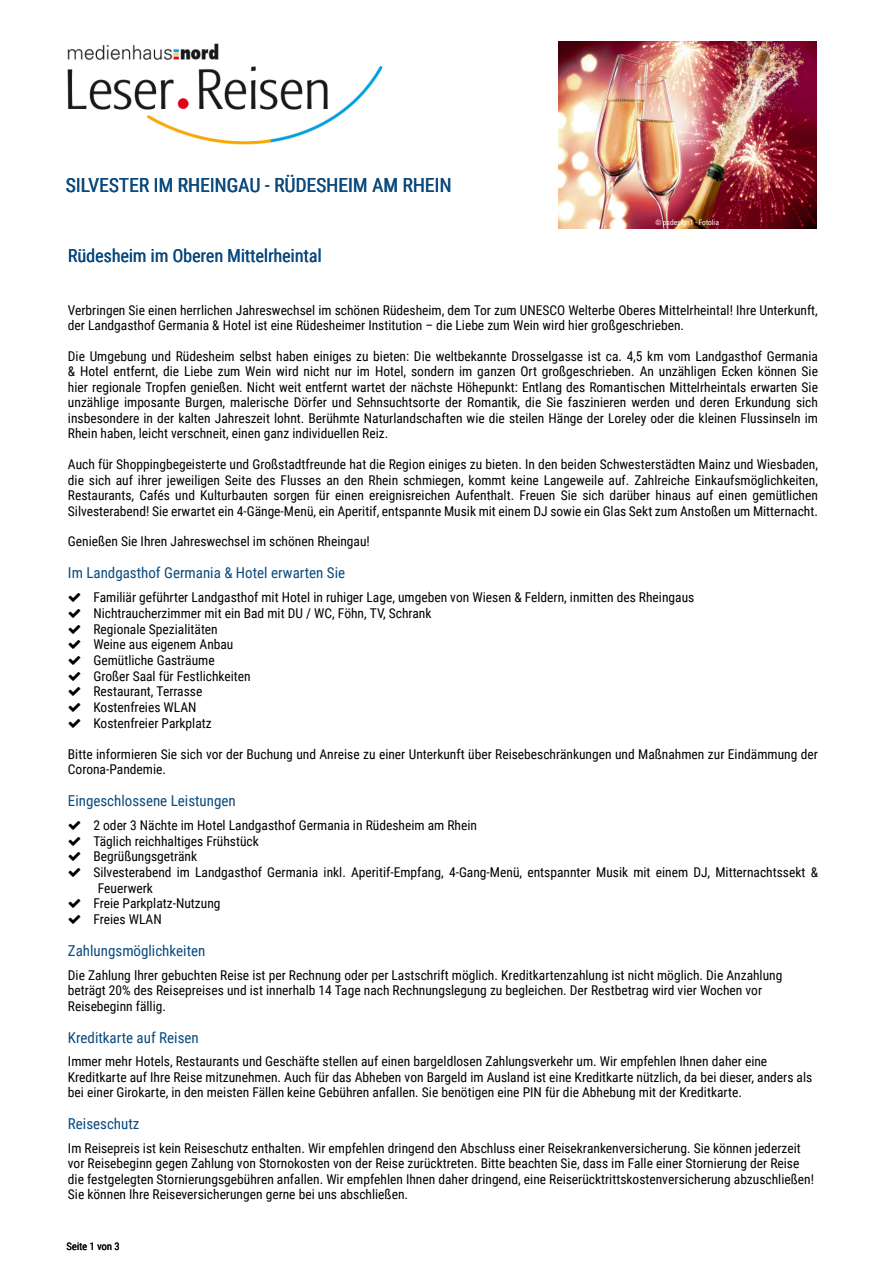
<style>
.page{position:relative;width:893px;height:1263px;background:#fff}
.page>*{position:absolute;margin:0;border:0;box-sizing:border-box;transform-origin:0 0}
.t1{font:19.5px "Roboto Condensed";color:#0a4a7e}
.t2{font:18px "Roboto Condensed";color:#0a4a7e}
.t3{font:15px "Roboto Condensed";color:#0a4a7e}
.t4{font:13.5px/15.6px "Roboto Condensed";color:#000}
.t5{font:10.5px "Roboto Condensed";color:#000}
.t6{font:7.5px "Roboto Condensed";color:#fff}
</style>
<div class="page">
<img style="left:67px;top:43px;width:316px;height:102px">
<img style="left:558px;top:41px;width:258px;height:188px">
<h1 class="t1" style="left:66px;top:176px;width:388px">SILVESTER IM RHEINGAU - RÜDESHEIM AM RHEIN</h1>
<h2 class="t2" style="left:68px;top:247px;width:255px">Rüdesheim im Oberen Mittelrheintal</h2>
<p class="t6" style="left:655px;top:219px;width:65px">© psdesign1 - Fotolia</p>
<p class="t4" style="left:68px;top:303px;width:751px">Verbringen Sie einen herrlichen Jahreswechsel im schönen Rüdesheim, dem Tor zum UNESCO Welterbe Oberes Mittelrheintal! Ihre Unterkunft, der Landgasthof Germania &amp; Hotel ist eine Rüdesheimer Institution – die Liebe zum Wein wird hier großgeschrieben.</p>
<p class="t4" style="left:68px;top:349px;width:751px;text-align:justify">Die Umgebung und Rüdesheim selbst haben einiges zu bieten: Die weltbekannte Drosselgasse ist ca. 4,5 km vom Landgasthof Germania &amp; Hotel entfernt, die Liebe zum Wein wird nicht nur im Hotel, sondern im ganzen Ort großgeschrieben. An unzähligen Ecken können Sie hier regionale Tropfen genießen. Nicht weit entfernt wartet der nächste Höhepunkt: Entlang des Romantischen Mittelrheintals erwarten Sie unzählige imposante Burgen, malerische Dörfer und Sehnsuchtsorte der Romantik, die Sie faszinieren werden und deren Erkundung sich insbesondere in der kalten Jahreszeit lohnt. Berühmte Naturlandschaften wie die steilen Hänge der Loreley oder die kleinen Flussinseln im Rhein haben, leicht verschneit, einen ganz individuellen Reiz.</p>
<p class="t4" style="left:68px;top:457px;width:751px;text-align:justify">Auch für Shoppingbegeisterte und Großstadtfreunde hat die Region einiges zu bieten. In den beiden Schwesterstädten Mainz und Wiesbaden, die sich auf ihrer jeweiligen Seite des Flusses an den Rhein schmiegen, kommt keine Langeweile auf. Zahlreiche Einkaufsmöglichkeiten, Restaurants, Cafés und Kulturbauten sorgen für einen ereignisreichen Aufenthalt. Freuen Sie sich darüber hinaus auf einen gemütlichen Silvesterabend! Sie erwartet ein 4-Gänge-Menü, ein Aperitif, entspannte Musik mit einem DJ sowie ein Glas Sekt zum Anstoßen um Mitternacht.</p>
<p class="t4" style="left:68px;top:535px;width:303px">Genießen Sie Ihren Jahreswechsel im schönen Rheingau!</p>
<p class="t3" style="left:68px;top:566px;width:279px">Im Landgasthof Germania &amp; Hotel erwarten Sie</p>
<p class="t4" style="left:93px;top:590px;width:602px">Familiär geführter Landgasthof mit Hotel in ruhiger Lage, umgeben von Wiesen &amp; Feldern, inmitten des Rheingaus Nichtraucherzimmer mit ein Bad mit DU / WC, Föhn, TV, Schrank<br>Regionale Spezialitäten<br>Weine aus eigenem Anbau<br>Gemütliche Gasträume<br>Großer Saal für Festlichkeiten<br>Restaurant, Terrasse<br>Kostenfreies WLAN<br>Kostenfreier Parkplatz</p>
<p class="t4" style="left:68px;top:747px;width:751px">Bitte informieren Sie sich vor der Buchung und Anreise zu einer Unterkunft über Reisebeschränkungen und Maßnahmen zur Eindämmung der<br>Corona-Pandemie.</p>
<p class="t3" style="left:68px;top:794px;width:169px">Eingeschlossene Leistungen</p>
<p class="t4" style="left:93px;top:818px;width:385px">2 oder 3 Nächte im Hotel Landgasthof Germania in Rüdesheim am Rhein</p>
<p class="t4" style="left:93px;top:834px;width:167px">Täglich reichhaltiges Frühstück</p>
<p class="t4" style="left:93px;top:850px;width:105px">Begrüßungsgetränk</p>
<p class="t4" style="left:93px;top:865px;width:726px">Silvesterabend im Landgasthof Germania inkl. Aperitif-Empfang, 4-Gang-Menü, entspannter Musik mit einem DJ, Mitternachtssekt &amp;</p>
<p class="t4" style="left:98px;top:881px;width:57px">Feuerwerk</p>
<p class="t4" style="left:93px;top:897px;width:129px">Freie Parkplatz-Nutzung</p>
<p class="t4" style="left:93px;top:912px;width:70px">Freies WLAN</p>
<p class="t3" style="left:68px;top:944px;width:139px">Zahlungsmöglichkeiten</p>
<p class="t4" style="left:68px;top:968px;width:716px">Die Zahlung Ihrer gebuchten Reise ist per Rechnung oder per Lastschrift möglich. Kreditkartenzahlung ist nicht möglich. Die Anzahlung beträgt 20% des Reisepreises und ist innerhalb 14 Tage nach Rechnungslegung zu begleichen. Der Restbetrag wird vier Wochen vor<br>Reisebeginn fällig.</p>
<p class="t3" style="left:68px;top:1030px;width:132px">Kreditkarte auf Reisen</p>
<p class="t4" style="left:68px;top:1054px;width:746px">Immer mehr Hotels, Restaurants und Geschäfte stellen auf einen bargeldlosen Zahlungsverkehr um. Wir empfehlen Ihnen daher eine<br>Kreditkarte auf Ihre Reise mitzunehmen. Auch für das Abheben von Bargeld im Ausland ist eine Kreditkarte nützlich, da bei dieser, anders als bei einer Girokarte, in den meisten Fällen keine Gebühren anfallen. Sie benötigen eine PIN für die Abhebung mit der Kreditkarte.</p>
<p class="t3" style="left:68px;top:1117px;width:73px">Reiseschutz</p>
<p class="t4" style="left:68px;top:1141px;width:747px">Im Reisepreis ist kein Reiseschutz enthalten. Wir empfehlen dringend den Abschluss einer Reisekrankenversicherung. Sie können jederzeit vor Reisebeginn gegen Zahlung von Stornokosten von der Reise zurücktreten. Bitte beachten Sie, dass im Falle einer Stornierung der Reise die festgelegten Stornierungsgebühren anfallen. Wir empfehlen Ihnen daher dringend, eine Reiserücktrittskostenversicherung abzuschließen!<br>Sie können Ihre Reiseversicherungen gerne bei uns abschließen.</p>
<p class="t5" style="left:66px;top:1242px;width:55px">Seite 1 von 3</p>
</div>
